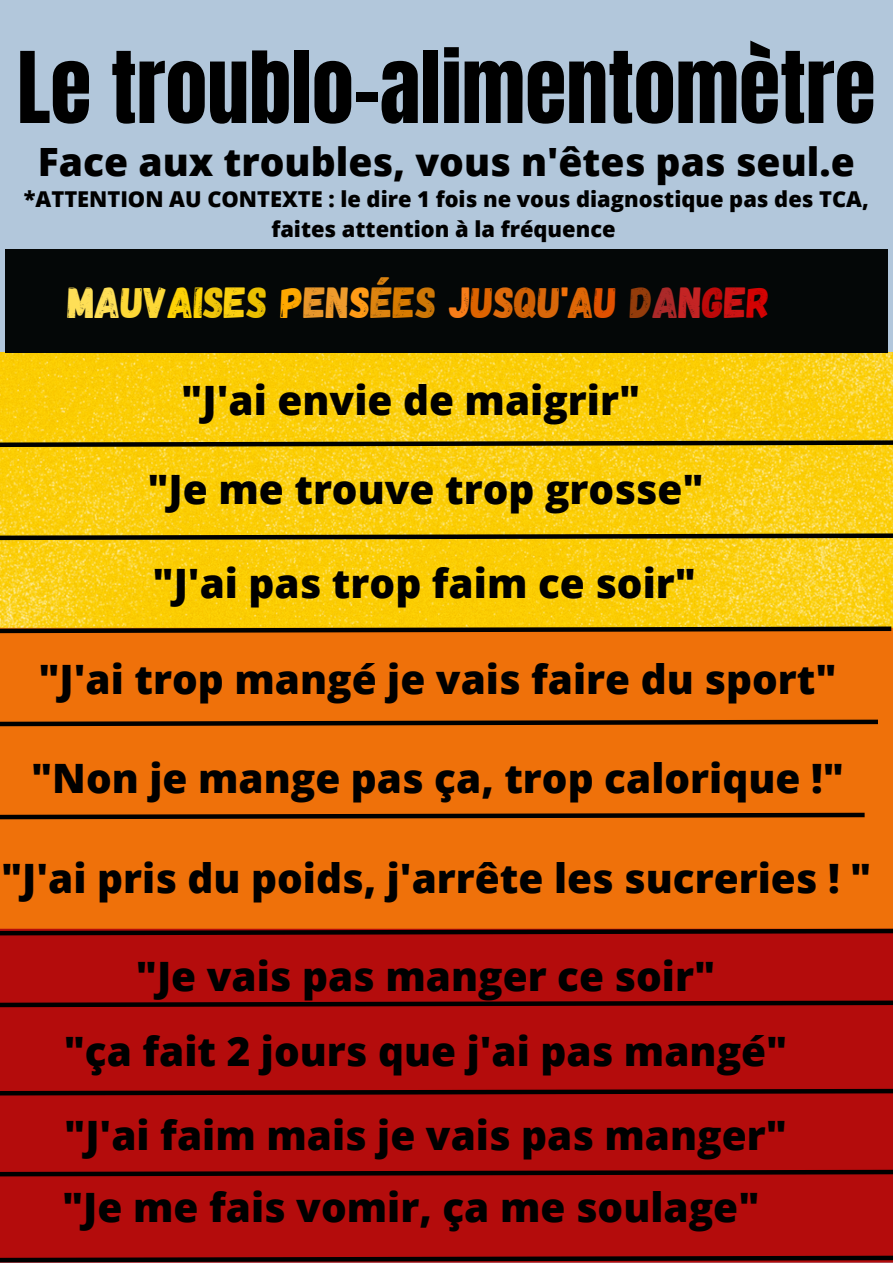
<style>
.page{position:relative;width:893px;height:1264px;background:#fff}
.page>*{position:absolute;margin:0;border:0;box-sizing:border-box;transform-origin:0 0}
.t1{font:83.85px "Anton";color:#000}
.t2{font:43.5px "Gagalin";color:#fedf57}
.t3{font:800 40.5px/75.2px "Open Sans";color:#000;text-align:center}
.t4{font:800 39px "Open Sans";color:#000}
.t5{font:800 21.9px/30.3px "Open Sans";color:#000;text-align:center}
.s1{color:#fdd837}
.s2{color:#fed305}
.s3{color:#efc50b}
.s4{color:#fcd010}
.s5{color:#ebbf00}
.s6{color:#ffa800}
.s7{color:#e8972b}
.s8{color:#ef9b2c}
.s9{color:#ff9b16}
.s10{color:#dd8410}
.s11{color:#d87b00}
.s12{color:#cd7706}
.s13{color:#f87d19}
.s14{color:#dd6300}
.s15{color:#df6b0c}
.s16{color:#cf6005}
.s17{color:#d8670a}
.s18{color:#ef710a}
.s19{color:#df6706}
.s20{color:#e15100}
.s21{color:#943c0b}
.s22{color:#ab2929}
.s23{color:#c42424}
.s24{color:#bd0909}
.s25{color:#cd1414}
.s26{color:#d40202}
</style>
<div class="page">
<div style="left:0;top:0;width:892px;height:1262px;background:#b2c7db"></div>
<img style="left:0;top:353px;width:892px;height:271px">
<div style="left:0;top:635px;width:892px;height:291px;background:#ef710a"></div>
<div style="left:0;top:937px;width:892px;height:316px;background:#b40c0c"></div>
<svg style="left:0;top:438px;width:892px;height:11px;background:#947a0b"></svg>
<svg style="left:0;top:531px;width:892px;height:11px;background:#947a0c"></svg>
<svg style="left:0;top:624px;width:892px;height:11px;background:#905f07"></svg>
<svg style="left:0;top:717px;width:882px;height:11px;background:#8d4205"></svg>
<svg style="left:0;top:810px;width:869px;height:11px;background:#8d4205"></svg>
<svg style="left:0;top:926px;width:892px;height:11px;background:#782006"></svg>
<svg style="left:0;top:998px;width:892px;height:11px;background:#6a0606"></svg>
<svg style="left:0;top:1253px;width:892px;height:9px;background:#5a0505"></svg>
<svg style="left:0;top:1086px;width:892px;height:11px;background:#6a0606"></svg>
<svg style="left:0;top:1167px;width:892px;height:15px;background:#7d0808"></svg>
<div style="left:5px;top:249px;width:881px;height:104px;background:#040707"></div>
<h1 class="t1" style="left:17px;top:28px;width:860px">Le troublo-alimentomètre</h1>
<p class="t4" style="left:38px;top:134px;width:818px">Face aux troubles, vous n'êtes pas seul.e</p>
<p class="t5" style="left:24px;top:183px;width:846px">*ATTENTION AU CONTEXTE : le dire 1 fois ne vous diagnostique pas des TCA, faites attention à la fréquence</p>
<p class="t2" style="left:68px;top:274px;width:704px">MA<span class="s1">UV</span><span class="s2">AI</span><span class="s3">S</span><span class="s4">E</span><span class="s5">S</span> <span class="s6">P</span><span class="s7">E</span><span class="s8">N</span><span class="s9">S</span><span class="s10">É</span><span class="s11">E</span><span class="s12">S</span> <span class="s13">J</span><span class="s14">U</span><span class="s15">S</span><span class="s16">Q</span><span class="s17">U</span><span class="s18">'</span><span class="s19">A</span><span class="s20">U</span> <span class="s21">D</span><span class="s22">A</span><span class="s23">N</span><span class="s24">G</span><span class="s25">E</span><span class="s26">R</span></p>
<p class="t3" style="left:181px;top:362px;width:460px">"J'ai envie de maigrir"</p>
<p class="t3" style="left:147px;top:450px;width:558px">"Je me trouve trop grosse"</p>
<p class="t3" style="left:152px;top:544px;width:545px">"J'ai pas trop faim ce soir"</p>
<p class="t3" style="left:38px;top:640px;width:799px">"J'ai trop mangé je vais faire du sport"</p>
<p class="t3" style="left:31px;top:739px;width:814px">"Non je mange pas ça, trop calorique !"</p>
<p class="t3" style="left:1px;top:839px;width:871px">"J'ai pris du poids, j'arrête les sucreries ! "</p>
<p class="t3" style="left:64px;top:937px;width:725px">"Je vais pas manger ce soir"<br>"ça fait 2 jours que j'ai pas mangé"</p>
<p class="t3" style="left:62px;top:1098px;width:726px;line-height:71.7px;text-align:left">"J'ai faim mais je vais pas manger" "Je me fais vomir, ça me soulage"</p>
</div>
